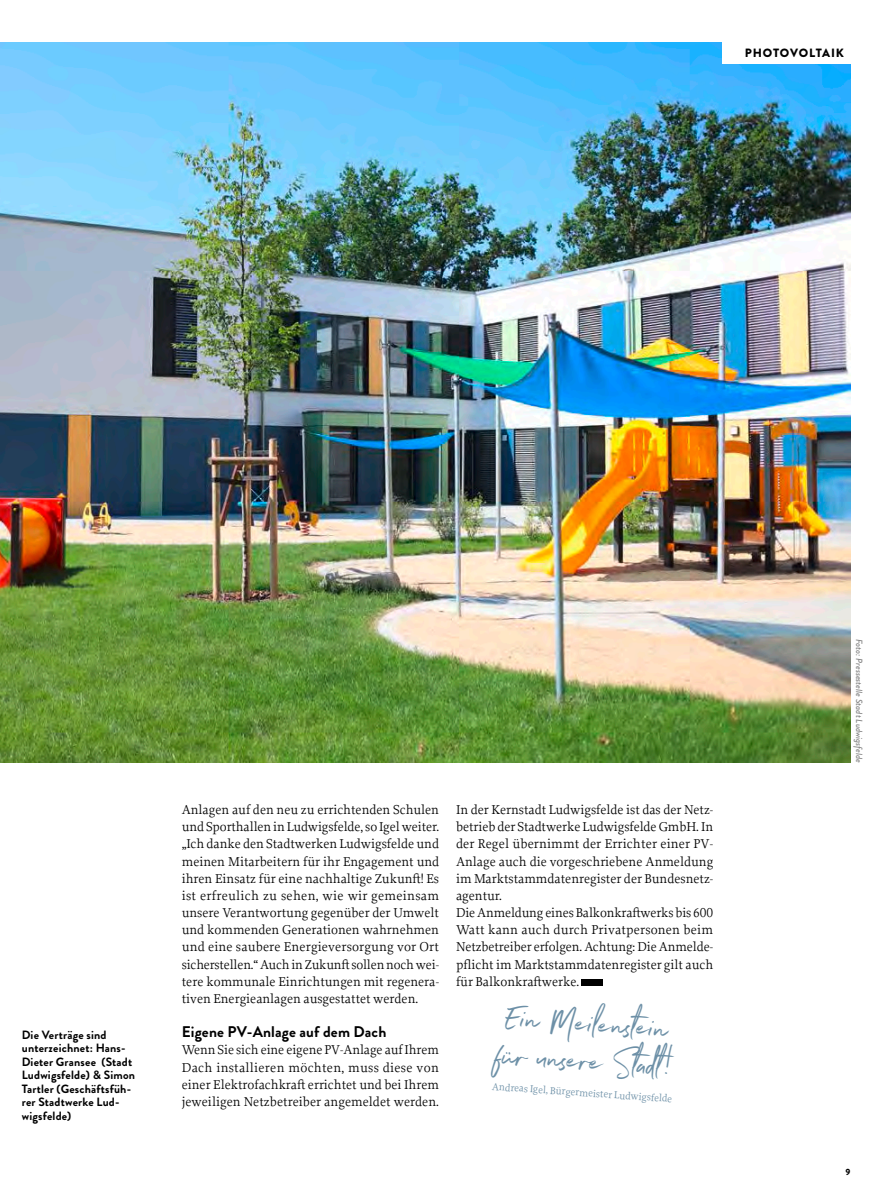
<style>
.page{position:relative;width:893px;height:1191px;background:#fff}
.page>*{position:absolute;margin:0;border:0;box-sizing:border-box;transform-origin:0 0}
.t1{font:37.5px/37.5px "Northwell Clean Alt";color:#6d90a7}
.t2{font:700 15.45px "Brandon Grotesque";letter-spacing:.01em;color:#000}
.t3{font:13.5px/17.1px "Proforma";color:#000;text-align:justify}
.t4{font:700 12px/13.5px "Brandon Grotesque";letter-spacing:.015em;color:#000}
.t5{font:900 12px "Brandon Grotesque";letter-spacing:.065em;color:#000}
.t6{font:10.5px "Proforma";color:#6d90a7}
.t7{font:italic 500 9px "Brandon Grotesque";color:#868686}
.t8{font:900 9px "Brandon Grotesque";color:#000}
</style>
<div class="page">
<img style="left:0;top:43px;width:850px;height:719px">
<div style="left:582px;top:979px;width:21px;height:6px;background:#000"></div>
<div style="left:722px;top:43px;width:128px;height:21px;background:#fff"></div>
<p class="t5" style="left:745px;top:45px;width:101px">PHOTOVOLTAIK</p>
<p class="t4" style="left:22px;top:1028px;width:115px">Die Verträge sind unterzeichnet: Hans-<br>Dieter Gransee (Stadt<br>Ludwigsfelde) &amp; Simon<br>Tartler (Geschäftsfüh&shy;rer Stadtwerke Lud&shy;wigsfelde)</p>
<p class="t3" style="left:182px;top:801px;width:259px">Anlagen auf den neu zu errichtenden Schulen und Sporthallen in Ludwigsfelde, so Igel weiter. „Ich danke den Stadtwerken Ludwigsfelde und meinen Mitarbeitern für ihr Engagement und ihren Einsatz für eine nachhaltige Zukunft! Es ist erfreulich zu sehen, wie wir gemeinsam unsere Verantwortung gegenüber der Umwelt und kommenden Generationen wahrnehmen und eine saubere Energieversorgung vor Ort sicherstellen.“ Auch in Zukunft sollen noch wei&shy;tere kommunale Einrichtungen mit regenera&shy;tiven Energieanlagen ausgestattet werden.</p>
<p class="t2" style="left:182px;top:1021px;width:206px">Eigene PV-Anlage auf dem Dach</p>
<p class="t3" style="left:182px;top:1041px;width:259px">Wenn Sie sich eine eigene PV-Anlage auf Ihrem Dach installieren möchten, muss diese von einer Elektrofachkraft errichtet und bei Ihrem jeweiligen Netzbetreiber angemeldet werden.</p>
<p class="t3" style="left:456px;top:801px;width:259px;text-align:left">In der Kernstadt Ludwigsfelde ist das der Netz&shy;betrieb der Stadtwerke Ludwigsfelde GmbH. In der Regel übernimmt der Errichter einer PV-Anlage auch die vorgeschriebene Anmeldung im Marktstammdatenregister der Bundesnetz&shy;agentur.<br>Die Anmeldung eines Balkonkraftwerks bis 600<br>Watt kann auch durch Privatpersonen beim Netzbetreiber erfolgen. Achtung: Die Anmelde&shy;pflicht im Marktstammdatenregister gilt auch für Balkonkraftwerke.</p>
<h1 class="t1" style="left:501px;top:993px;width:177px;rotate:4deg">Ein Meilenstein für unsere Stadt!</h1>
<p class="t6" style="left:492px;top:1079px;width:182px;rotate:4deg">Andreas Igel, Bürgermeister Ludwigsfelde</p>
<p class="t7" style="left:865px;top:638px;width:125px;rotate:90deg">Foto: Pressestelle Stadt Ludwigsfelde</p>
<p class="t8" style="left:845px;top:1165px;width:7px">9</p>
</div>
